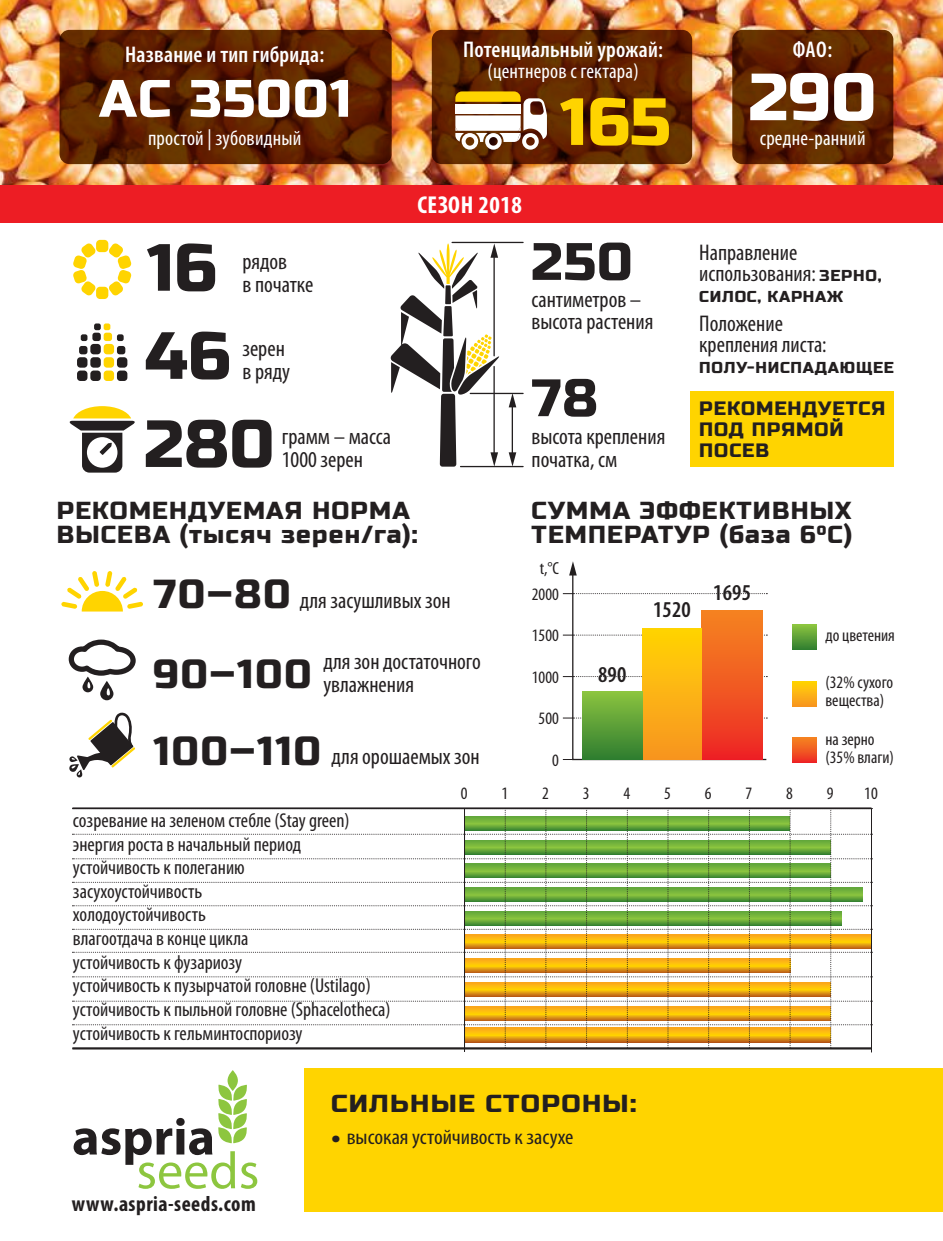
<style>
.page{position:relative;width:943px;height:1241px;background:#fff}
.page>*{position:absolute;margin:0;border:0;box-sizing:border-box;transform-origin:0 0}
.t1{font:66.5px "Russo One";letter-spacing:.01em;color:#231f20}
.t2{font:66.5px "Russo One";color:#ffd400}
.t3{font:66.5px "Russo One";color:#fff}
.t4{font:52.5px "Russo One";letter-spacing:.03em;color:#fff}
.t5{font:52.5px "Russo One";color:#231f20}
.t6{font:40.25px "Russo One";color:#231f20}
.t7{font:24.5px/24.5px "Russo One";letter-spacing:.05em;color:#231f20}
.t8{font:24.5px "Russo One";letter-spacing:.05em;color:#231f20;scale:1.08 1}
.t9{font:700 condensed 24.5px "Myriad Pro";letter-spacing:.025em;color:#fff}
.t10{font:condensed 22.75px/22.8px "Myriad Pro";color:#231f20}
.t11{font:600 condensed 22.75px "Myriad Pro";letter-spacing:.01em;color:#fff}
.t12{font:600 condensed 22.75px "Myriad Pro";letter-spacing:.01em;color:#231f20}
.t13{font:700 condensed 21.7px "Myriad Pro";letter-spacing:.02em;color:#231f20}
.t14{font:condensed 21.18px "Myriad Pro";color:#231f20;scale:1.08 1}
.t15{font:condensed 21px "Myriad Pro";letter-spacing:.01em;color:#fff}
.t16{font:condensed 20.12px/23.6px "Myriad Pro";color:#231f20}
.t17{font:19.25px/21px "Russo One";letter-spacing:.05em;color:#231f20}
.t18{font:condensed 17.5px/17.5px "Myriad Pro";color:#231f20}
.t19{font:15.75px "Russo One";letter-spacing:.05em;color:#231f20}
.s1{font-family:"Russo One";font-stretch:normal;font-size:15.75px}
.s2{font-family:"Russo One";font-stretch:normal;font-size:40.25px}
.s3{font-size:35px}
</style>
<div class="page">
<img style="left:0;top:0;width:943px;height:185px">
<div style="left:304px;top:1067px;width:639px;height:143px;background:#ffd400"></div>
<svg style="left:60px;top:30px;width:332px;height:134px;background:#5b2100"></svg>
<svg style="left:732px;top:30px;width:161px;height:134px;background:#5d2200"></svg>
<svg style="left:432px;top:30px;width:260px;height:134px;background:#5d2300"></svg>
<svg style="left:455px;top:91px;width:92px;height:59px"></svg>
<div style="left:96px;top:287px;width:12px;height:12px;background:#ffd400;border-radius:4px"></div>
<div style="left:96px;top:240px;width:12px;height:12px;background:#ffd400;border-radius:4px"></div>
<svg style="left:108px;top:243px;width:24px;height:53px"></svg>
<svg style="left:73px;top:243px;width:23px;height:53px"></svg>
<div style="left:104px;top:357px;width:10px;height:10px;background:#ffd400;border-radius:3px"></div>
<div style="left:104px;top:344px;width:10px;height:10px;background:#ffd400;border-radius:3px"></div>
<div style="left:104px;top:370px;width:10px;height:11px;background:#ffd400;border-radius:3px"></div>
<div style="left:104px;top:332px;width:8px;height:9px;background:#ffd400;border-radius:3px"></div>
<div style="left:117px;top:357px;width:10px;height:10px;background:#231f20;border-radius:3px"></div>
<div style="left:90px;top:357px;width:11px;height:10px;background:#231f20;border-radius:3px"></div>
<div style="left:117px;top:346px;width:8px;height:8px;background:#231f20;border-radius:3px"></div>
<div style="left:90px;top:344px;width:11px;height:10px;background:#231f20;border-radius:3px"></div>
<div style="left:117px;top:370px;width:10px;height:11px;background:#231f20;border-radius:3px"></div>
<div style="left:90px;top:370px;width:11px;height:11px;background:#231f20;border-radius:3px"></div>
<div style="left:117px;top:334px;width:7px;height:7px;background:#231f20;border-radius:2px"></div>
<div style="left:92px;top:332px;width:9px;height:9px;background:#231f20;border-radius:3px"></div>
<div style="left:104px;top:323px;width:6px;height:7px;background:#ffd400;border-radius:2px"></div>
<div style="left:94px;top:323px;width:7px;height:7px;background:#231f20;border-radius:2px"></div>
<div style="left:77px;top:357px;width:10px;height:10px;background:#231f20;border-radius:3px"></div>
<div style="left:79px;top:346px;width:8px;height:8px;background:#231f20;border-radius:3px"></div>
<div style="left:77px;top:370px;width:10px;height:11px;background:#231f20;border-radius:3px"></div>
<div style="left:81px;top:334px;width:6px;height:7px;background:#231f20;border-radius:2px"></div>
<svg style="left:69px;top:406px;width:66px;height:66px"></svg>
<hr style="left:511px;top:405px;width:2px;height:50px;background:#231f20">
<svg style="left:508px;top:394px;width:8px;height:13px"></svg>
<svg style="left:508px;top:452px;width:8px;height:14px"></svg>
<hr style="left:470px;top:393px;width:53px;height:1px;background:#231f20">
<hr style="left:452px;top:242px;width:71px;height:1px;background:#231f20">
<hr style="left:460px;top:466px;width:63px;height:1px;background:#231f20">
<svg style="left:390px;top:243px;width:109px;height:223px"></svg>
<div style="left:690px;top:391px;width:203px;height:76px;background:#ffd400"></div>
<hr style="left:871px;top:830px;width:1px;height:222px;background:#231f20">
<svg style="left:61px;top:571px;width:82px;height:40px"></svg>
<div style="left:100px;top:680px;width:13px;height:20px;background:#231f20;border-radius:7px"></div>
<svg style="left:68px;top:639px;width:68px;height:56px"></svg>
<svg style="left:69px;top:712px;width:66px;height:65px"></svg>
<svg style="left:74px;top:1084px;width:183px;height:104px"></svg>
<svg style="left:227px;top:1069px;width:11px;height:21px"></svg>
<svg style="left:563px;top:561px;width:204px;height:199px"></svg>
<svg style="left:792px;top:737px;width:25px;height:25px"></svg>
<div style="left:0;top:185px;width:943px;height:38px;background:#ed1d24"></div>
<hr style="left:72px;top:1047px;width:799px;height:2px;background:#231f20">
<hr style="left:72px;top:807px;width:799px;height:2px;background:#231f20">
<svg style="left:72px;top:808px;width:799px;height:240px"></svg>
<hr style="left:464px;top:808px;width:1px;height:243px;background:#231f20">
<hr style="left:871px;top:808px;width:1px;height:241px;background:#231f20">
<div style="left:701px;top:611px;width:61px;height:148px;background:linear-gradient(to bottom,#f58720,#ed2924)"></div>
<div style="left:642px;top:628px;width:59px;height:131px;background:linear-gradient(to bottom,#ffd403,#f89422)"></div>
<div style="left:582px;top:691px;width:60px;height:68px;background:linear-gradient(to bottom,#8cc43f,#317f30)"></div>
<svg style="left:792px;top:681px;width:25px;height:25px"></svg>
<svg style="left:792px;top:624px;width:25px;height:25px"></svg>
<p class="t11" style="left:792px;top:35px;width:41px">ФАО:</p>
<h1 class="t3" style="left:749px;top:59px;width:129px">290</h1>
<p class="t11" style="left:463px;top:36px;width:201px">Потенциальный урожай:</p>
<h1 class="t2" style="left:560px;top:83px;width:112px">165</h1>
<p class="t11" style="left:125px;top:40px;width:201px">Название и тип гибрида:</p>
<p class="t15" style="left:487px;top:58px;width:153px">(центнеров с гектара)</p>
<h2 class="t4" style="left:99px;top:68px;width:253px">AС 35001</h2>
<p class="t15" style="left:148px;top:125px;width:155px">простой | зубовидный</p>
<p class="t15" style="left:759px;top:125px;width:107px">средне-ранний</p>
<h1 class="t1" style="left:147px;top:229px;width:71px">16</h1>
<p class="t10" style="left:242px;top:250px;width:72px">рядов<br>в початке</p>
<p class="t9" style="left:417px;top:189px;width:106px">СЕЗОН 2018</p>
<h2 class="t5" style="left:531px;top:231px;width:102px">250</h2>
<p class="t10" style="left:531px;top:287px;width:123px">сантиметров – высота растения</p>
<h1 class="t1" style="left:144px;top:317px;width:87px">46</h1>
<p class="t10" style="left:242px;top:337px;width:49px">зерен в ряду</p>
<h1 class="t1" style="left:144px;top:405px;width:131px">280</h1>
<h2 class="t5" style="left:531px;top:367px;width:68px">78</h2>
<p class="t10" style="left:282px;top:425px;width:111px">грамм – масса<br>1000 зерен</p>
<p class="t10" style="left:531px;top:424px;width:135px">высота крепления початка, см</p>
<p class="t10" style="left:699px;top:241px;width:184px;line-height:21px">Направление использования: <span class="s1">ЗЕРНО,</span></p>
<p class="t19" style="left:699px;top:287px;width:145px">СИЛОС, КАРНАЖ</p>
<p class="t10" style="left:699px;top:313px;width:129px;line-height:21px">Положение крепления листа:</p>
<p class="t19" style="left:699px;top:358px;width:196px">ПОЛУ-НИСПАДАЮЩЕЕ</p>
<p class="t17" style="left:699px;top:398px;width:187px">РЕКОМЕНДУЕТСЯ<br>ПОД ПРЯМОЙ<br>ПОСЕВ</p>
<p class="t7" style="left:57px;top:498px;width:362px">РЕКОМЕНДУЕМАЯ НОРМА<br>ВЫСЕВА (тысяч зерен/га):</p>
<p class="t10" style="left:153px;top:589px;width:299px"><span class="s2">70–80</span> для засушливых зон</p>
<h3 class="t6" style="left:153px;top:650px;width:159px">90–100</h3>
<p class="t10" style="left:323px;top:650px;width:159px">для зон достаточного увлажнения</p>
<p class="t10" style="left:153px;top:744px;width:328px"><span class="s2">100–110</span> для орошаемых зон</p>
<p class="t7" style="left:531px;top:498px;width:322px">СУММА ЭФФЕКТИВНЫХ<br>ТЕМПЕРАТУР (база 6°C)</p>
<p class="t18" style="left:540px;top:559px;width:21px">t,°C</p>
<p class="t18" style="left:532px;top:585px;width:28px">2000</p>
<p class="t18" style="left:532px;top:626px;width:28px">1500</p>
<p class="t18" style="left:532px;top:667px;width:28px">1000</p>
<p class="t18" style="left:538px;top:709px;width:22px">500</p>
<p class="t18" style="left:552px;top:750px;width:8px">0</p>
<p class="t12" style="left:598px;top:660px;width:30px">890</p>
<p class="t12" style="left:653px;top:595px;width:39px">1520</p>
<p class="t12" style="left:713px;top:578px;width:39px">1695</p>
<p class="t18" style="left:825px;top:626px;width:71px">до цветения</p>
<p class="t18" style="left:825px;top:673px;width:69px">(32% сухого вещества)</p>
<p class="t18" style="left:825px;top:730px;width:70px">на зерно (35% влаги)</p>
<p class="t16" style="left:73px;top:808px;width:319px">созревание на зеленом стебле (Stay green) энергия роста в начальный период устойчивость к полеганию<br>засухоустойчивость<br>холодоустойчивость<br>влагоотдача в конце цикла<br>устойчивость к фузариозу<br>устойчивость к пузырчатой головне (Ustilago) устойчивость к пыльной головне (Sphacelotheca) устойчивость к гельминтоспориозу</p>
<p class="t18" style="left:461px;top:784px;width:8px">0</p>
<p class="t18" style="left:501px;top:784px;width:8px">1</p>
<p class="t18" style="left:542px;top:784px;width:8px">2</p>
<p class="t18" style="left:583px;top:784px;width:8px">3</p>
<p class="t18" style="left:623px;top:784px;width:8px">4</p>
<p class="t18" style="left:664px;top:784px;width:8px">5</p>
<p class="t18" style="left:705px;top:784px;width:8px">6</p>
<p class="t18" style="left:745px;top:784px;width:8px">7</p>
<p class="t18" style="left:786px;top:784px;width:8px">8</p>
<p class="t18" style="left:827px;top:784px;width:8px">9</p>
<p class="t18" style="left:864px;top:784px;width:15px">10</p>
<p class="t8" style="left:331px;top:1089px;width:284px">СИЛЬНЫЕ СТОРОНЫ:</p>
<p class="t13" style="left:72px;top:1190px;width:186px">www.aspria-seeds.com</p>
<p class="t14" style="left:331px;top:1124px;width:226px"><span class="s3">•</span> высокая устойчивость к засухе</p>
</div>
